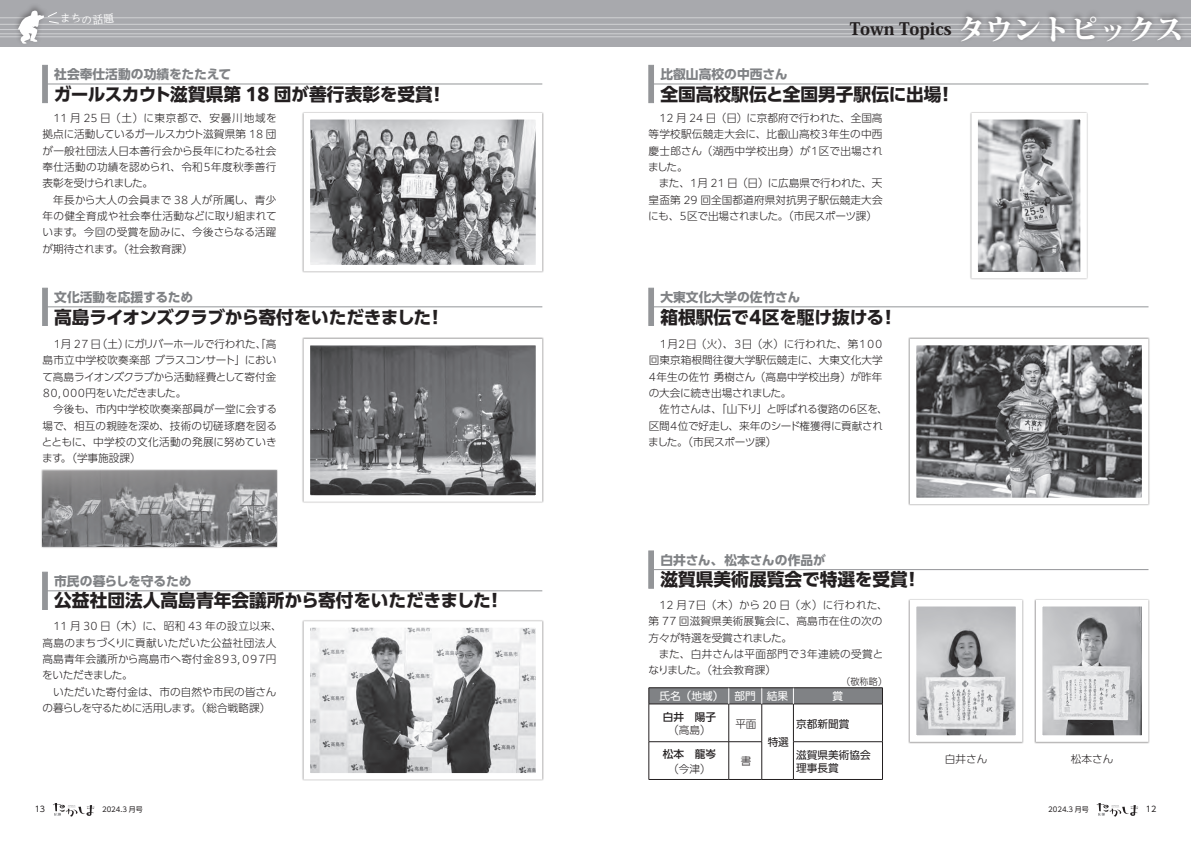
<style>
.page{position:relative;width:1191px;height:842px;background:#fff}
.page>*{position:absolute;margin:0;border:0;box-sizing:border-box;transform-origin:0 0}
.t1{font:700 17.7px "PUD Shin Go Pr 6 N";letter-spacing:-.005em;color:#231f20}
.t2{font:700 17.7px "PUD Shin Go Pr 6 N";letter-spacing:-.03em;color:#231f20}
.t3{font:800 17px "Koz Min Pro";color:#231f20}
.t4{font:700 12.8px "PUD Shin Go Pr 6 N";color:#808285}
.t5{font:300 10.6px/16.3px "PUD Shin Go Pr 6 N";color:#231f20;text-align:justify}
.t6{font:300 10.6px/16.3px "PUD Shin Go Pr 6 N";letter-spacing:-.03em;color:#231f20}
.t7{font:10.6px/12.8px "PUD Shin Go Pr 6 N";color:#231f20}
.t8{font:10.6px "PUD Shin Go Pr 6 N";color:#fff}
.t9{font:500 10.6px "PUD Shin Go Pr 6 N";color:#231f20}
.t10{font:10.6px "UD Reimin Pr 6 N";color:#fff}
.t11{font:300 9.2px "PUD Shin Go Pr 6 N";color:#231f20}
.t12{font:8px "UD Shin Go Pro";color:#231f20}
.t13{font:7px "UD Shin Go Pro";color:#231f20}
.s1{font-size:28.3px;color:#fff}
</style>
<div class="page">
<div style="left:0;top:0;width:1191px;height:47px;background:#a8a9ad"></div>
<hr style="left:0;top:17px;width:1191px;height:1px;background:#d1d2d4">
<hr style="left:0;top:24px;width:1191px;height:1px;background:#d1d2d4">
<hr style="left:0;top:29px;width:1191px;height:1px;background:#d1d2d4">
<hr style="left:0;top:33px;width:1191px;height:1px;background:#d1d2d4">
<hr style="left:0;top:36px;width:1191px;height:1px;background:#d1d2d4">
<div style="left:956px;top:9px;width:230px;height:35px;background:#231f20;opacity:.46"></div>
<div style="left:13px;top:2px;width:36px;height:44px;background:#231f20;opacity:.42"></div>
<svg style="left:18px;top:10px;width:42px;height:34px"></svg>
<svg style="left:302px;top:112px;width:242px;height:161px"></svg>
<svg style="left:1034px;top:599px;width:116px;height:145px"></svg>
<svg style="left:908px;top:337px;width:242px;height:169px;background:#878789"></svg>
<svg style="left:302px;top:337px;width:242px;height:166px;background:#858688"></svg>
<svg style="left:302px;top:620px;width:242px;height:161px"></svg>
<svg style="left:970px;top:112px;width:118px;height:168px"></svg>
<svg style="left:908px;top:599px;width:116px;height:145px"></svg>
<svg style="left:41px;top:469px;width:237px;height:79px;background:#8a8a8c"></svg>
<hr style="left:45px;top:84px;width:497px;height:1px;background:#939598">
<hr style="left:43px;top:65px;width:4px;height:38px;background:#939598">
<hr style="left:45px;top:307px;width:497px;height:1px;background:#939598">
<hr style="left:43px;top:288px;width:4px;height:38px;background:#939598">
<hr style="left:45px;top:591px;width:497px;height:1px;background:#939598">
<div style="left:42px;top:572px;width:5px;height:38px;background:#939598"></div>
<hr style="left:651px;top:84px;width:497px;height:1px;background:#939598">
<svg style="left:648px;top:65px;width:5px;height:38px"></svg>
<hr style="left:651px;top:307px;width:497px;height:1px;background:#939598">
<svg style="left:648px;top:288px;width:5px;height:38px"></svg>
<hr style="left:651px;top:569px;width:497px;height:1px;background:#939598">
<svg style="left:648px;top:551px;width:5px;height:37px"></svg>
<hr style="left:648px;top:704px;width:81px;height:1px;background:#231f20">
<hr style="left:729px;top:704px;width:32px;height:1px;background:#231f20">
<hr style="left:728px;top:704px;width:1px;height:37px;background:#231f20">
<hr style="left:761px;top:704px;width:32px;height:1px;background:#231f20">
<hr style="left:761px;top:704px;width:1px;height:37px;background:#231f20">
<hr style="left:793px;top:704px;width:89px;height:1px;background:#231f20">
<hr style="left:793px;top:704px;width:1px;height:37px;background:#231f20">
<hr style="left:882px;top:704px;width:1px;height:37px;background:#231f20">
<hr style="left:648px;top:741px;width:81px;height:1px;background:#231f20">
<hr style="left:729px;top:741px;width:33px;height:1px;background:#231f20">
<hr style="left:728px;top:742px;width:1px;height:37px;background:#231f20">
<hr style="left:761px;top:742px;width:1px;height:37px;background:#231f20">
<hr style="left:793px;top:741px;width:89px;height:1px;background:#231f20">
<hr style="left:793px;top:742px;width:1px;height:37px;background:#231f20">
<hr style="left:882px;top:742px;width:1px;height:37px;background:#231f20">
<hr style="left:729px;top:779px;width:32px;height:1px;background:#231f20">
<hr style="left:761px;top:779px;width:32px;height:1px;background:#231f20">
<hr style="left:793px;top:779px;width:89px;height:1px;background:#231f20">
<hr style="left:648px;top:704px;width:1px;height:37px;background:#231f20">
<hr style="left:648px;top:742px;width:1px;height:37px;background:#231f20">
<hr style="left:648px;top:779px;width:81px;height:1px;background:#231f20">
<svg style="left:648px;top:688px;width:235px;height:16px;background:#7c7d80"></svg>
<svg style="left:1096px;top:803px;width:42px;height:13px"></svg>
<svg style="left:53px;top:803px;width:42px;height:13px"></svg>
<svg style="left:93px;top:17px;width:21px;height:2px"></svg>
<p class="t10" style="left:60px;top:9px;width:33px">まちの</p>
<h2 class="t3" style="left:850px;top:16px;width:335px">Town Topics <span class="s1">タウントピックス</span></h2>
<p class="t4" style="left:54px;top:67px;width:179px">社会奉仕活動の功績をたたえて</p>
<h1 class="t1" style="left:54px;top:84px;width:393px">ガールスカウト滋賀県第 18 団が善行表彰を受賞！</h1>
<p class="t4" style="left:660px;top:67px;width:129px">比叡山高校の中西さん</p>
<h1 class="t1" style="left:660px;top:84px;width:296px">全国高校駅伝と全国男子駅伝に出場！</h1>
<p class="t5" style="left:42px;top:110px;width:236px;text-indent:11px">11 月 25 日（土）に東京都で、安曇川地域を拠点に活動しているガールスカウト滋賀県第 18 団が一般社団法人日本善行会から長年にわたる社会奉仕活動の功績を認められ、令和５年度秋季善行表彰を受けられました。</p>
<p class="t5" style="left:42px;top:192px;width:236px;text-indent:11px">年長から大人の会員まで 38 人が所属し、青少年の健全育成や社会奉仕活動などに取り組まれています。今回の受賞を励みに、今後さらなる活躍が期待されます。（社会教育課）</p>
<p class="t5" style="left:648px;top:110px;width:236px;text-indent:11px">12 月 24 日（日）に京都府で行われた、全国高等学校駅伝競走大会に、比叡山高校３年生の中西慶士郎さん（湖西中学校出身）が１区で出場されました。</p>
<p class="t5" style="left:648px;top:175px;width:236px;text-indent:11px">また、１月 21 日（日）に広島県で行われた、天皇盃第 29 回全国都道府県対抗男子駅伝競走大会にも、５区で出場されました。（市民スポーツ課）</p>
<p class="t4" style="left:54px;top:290px;width:141px">文化活動を応援するため</p>
<h1 class="t2" style="left:54px;top:307px;width:391px">高島ライオンズクラブから寄付をいただきました！</h1>
<p class="t4" style="left:660px;top:290px;width:141px">大東文化大学の佐竹さん</p>
<h1 class="t1" style="left:660px;top:307px;width:238px">箱根駅伝で４区を駆け抜ける！</h1>
<p class="t5" style="left:41px;top:336px;width:237px;text-indent:11px">１月 27 日（土）にガリバーホールで行われた、「高島市立中学校吹奏楽部 ブラスコンサート」において高島ライオンズクラブから活動経費として寄付金８０，０００円をいただきました。</p>
<p class="t5" style="left:42px;top:401px;width:237px;text-indent:11px">今後も、市内中学校吹奏楽部員が一堂に会する場で、相互の親睦を深め、技術の切磋琢磨を図るとともに、中学校の文化活動の発展に努めていきます。（学事施設課）</p>
<p class="t5" style="left:647px;top:336px;width:238px;text-align:left;text-indent:11px">１月２日（火）、３日（水）に行われた、第１００回東京箱根間往復大学駅伝競走に、大東文化大学<br>４年生の佐竹 勇樹さん（高島中学校出身）が昨年の大会に続き出場されました。</p>
<p class="t6" style="left:648px;top:401px;width:241px;text-indent:11px">佐竹さんは、「山下り」と呼ばれる復路の６区を、区間４位で好走し、来年のシード権獲得に貢献されました。（市民スポーツ課）</p>
<p class="t4" style="left:54px;top:574px;width:139px">市民の暮らしを守るため</p>
<h1 class="t1" style="left:54px;top:591px;width:451px">公益社団法人高島青年会議所から寄付をいただきました！</h1>
<p class="t5" style="left:42px;top:619px;width:241px;text-align:left;text-indent:11px">11 月 30 日（木）に、昭和 43 年の設立以来、高島のまちづくりに貢献いただいた公益社団法人高島青年会議所から高島市へ寄付金８９３，０９７円をいただきました。</p>
<p class="t5" style="left:42px;top:684px;width:235px;text-indent:11px">いただいた寄付金は、市の自然や市民の皆さんの暮らしを守るために活用します。（総合戦略課）</p>
<p class="t4" style="left:660px;top:553px;width:167px">白井さん、松本さんの作品が</p>
<h1 class="t1" style="left:660px;top:570px;width:262px">滋賀県美術展覧会で特選を受賞！</h1>
<p class="t5" style="left:648px;top:597px;width:241px;text-align:left;text-indent:11px">12 月７日（木）から 20 日（水）に行われた、第 77 回滋賀県美術展覧会に、高島市在住の次の方々が特選を受賞されました。</p>
<p class="t5" style="left:648px;top:646px;width:236px;text-indent:10px">また、白井さんは平面部門で３年連続の受賞となりました。（社会教育課）　</p>
<p class="t11" style="left:841px;top:674px;width:48px">（敬称略）</p>
<p class="t8" style="left:659px;top:690px;width:130px">氏名（地域） 部門 結果</p>
<p class="t8" style="left:832px;top:690px;width:12px">賞</p>
<p class="t9" style="left:663px;top:711px;width:55px">白井　陽子</p>
<p class="t5" style="left:668px;top:722px;width:44px">（高島）</p>
<p class="t7" style="left:796px;top:717px;width:55px">京都新聞賞</p>
<p class="t5" style="left:735px;top:716px;width:23px">平面</p>
<p class="t9" style="left:663px;top:748px;width:55px">松本　龍岑</p>
<p class="t5" style="left:668px;top:761px;width:44px">（今津）</p>
<p class="t7" style="left:767px;top:736px;width:23px">特選</p>
<p class="t5" style="left:740px;top:753px;width:12px">書</p>
<p class="t7" style="left:796px;top:749px;width:76px">滋賀県美術協会理事長賞</p>
<p class="t5" style="left:944px;top:751px;width:44px">白井さん</p>
<p class="t5" style="left:1070px;top:751px;width:44px">松本さん</p>
<p class="t12" style="left:35px;top:803px;width:12px">13</p>
<p class="t13" style="left:102px;top:804px;width:42px">2024.3 月号</p>
<p class="t13" style="left:1048px;top:804px;width:42px">2024.3 月号</p>
<p class="t12" style="left:1145px;top:803px;width:12px">12</p>
</div>
